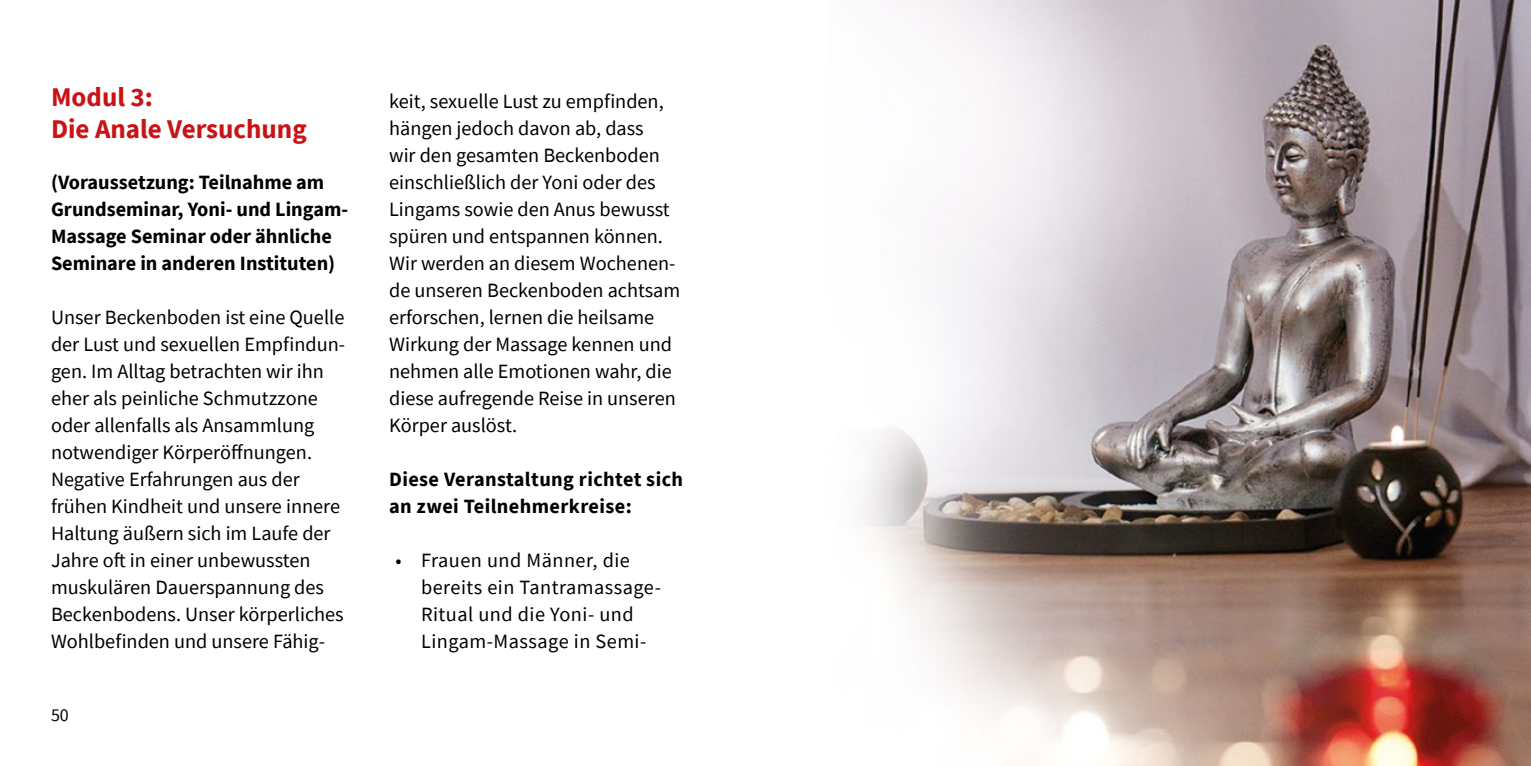
<style>
.page{position:relative;width:1531px;height:766px;background:#fff}
.page>*{position:absolute;margin:0;border:0;box-sizing:border-box;transform-origin:0 0}
.t1{font:700 27px/32.4px "Source Sans Pro";color:#c91315}
.t2{font:20.25px/27px "Source Sans Pro";color:#000}
.t3{font:700 20.25px/27px "Source Sans Pro";color:#000}
.t4{font:20.25px/27px "Source Sans Pro";letter-spacing:.025em;color:#000}
.t5{font:700 20.25px/27px "Source Sans Pro";letter-spacing:.02em;color:#000}
.t6{font:18px "Source Sans Pro";color:#000}
</style>
<div class="page">
<img style="left:863px;top:0;width:668px;height:765px">
<h1 class="t1" style="left:51px;top:80px;width:257px">Modul 3:<br>Die Anale Versuchung</h1>
<p class="t3" style="left:51px;top:168px;width:299px">(Voraussetzung: Teilnahme am<br>Grundseminar, Yoni- und Lingam-<br>Massage Seminar oder ähnliche<br>Seminare in anderen Instituten)</p>
<p class="t2" style="left:51px;top:304px;width:296px">Unser Beckenboden ist eine Quelle der Lust und sexuellen Empfindun&shy;gen. Im Alltag betrachten wir ihn eher als peinliche Schmutzzone oder allenfalls als Ansammlung notwendiger Körperöffnungen.<br>Negative Erfahrungen aus der frühen Kindheit und unsere innere<br>Haltung äußern sich im Laufe der<br>Jahre oft in einer unbewussten muskulären Dauerspannung des<br>Beckenbodens. Unser körperliches<br>Wohlbefinden und unsere Fähig-</p>
<p class="t6" style="left:51px;top:703px;width:19px">50</p>
<p class="t2" style="left:389px;top:88px;width:293px">keit, sexuelle Lust zu empfinden, hängen jedoch davon ab, dass<br>wir den gesamten Beckenboden einschließlich der Yoni oder des<br>Lingams sowie den Anus bewusst spüren und entspannen können.<br>Wir werden an diesem Wochenen&shy;de unseren Beckenboden achtsam erforschen, lernen die heilsame<br>Wirkung der Massage kennen und nehmen alle Emotionen wahr, die diese aufregende Reise in unseren<br>Körper auslöst.</p>
<p class="t5" style="left:389px;top:465px;width:295px">Diese Veranstaltung richtet sich an zwei Teilnehmerkreise:</p>
<p class="t4" style="left:421px;top:546px;width:241px;text-indent:-26px">• Frauen und Männer, die bereits ein Tantramassage-<br>Ritual und die Yoni- und<br>Lingam-Massage in Semi-</p>
</div>
